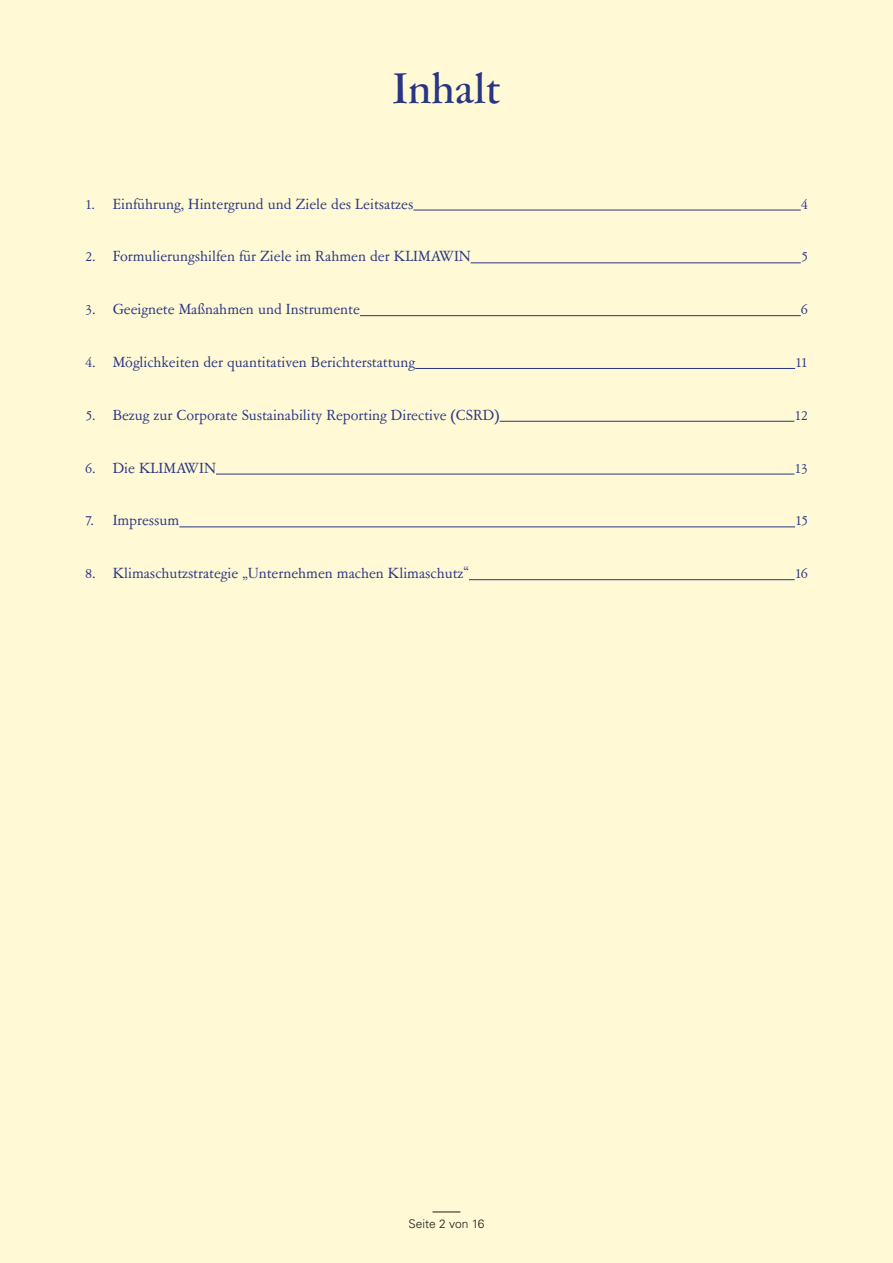
<style>
.page{position:relative;width:893px;height:1263px;background:#fff9d5}
.page>*{position:absolute;margin:0;border:0;box-sizing:border-box;transform-origin:0 0}
.IHVZ_H2_IHVZ{font:500 48px "Garamont Amst SHOP";letter-spacing:.015em;color:#283583}
.t1{font:16.5px "Garamont Amst SB";color:#283583}
.t2{font:300 12px "Univers LT Pro 45";color:#1d1d1b}
</style>
<div class="page">
<svg style="left:433px;top:1211px;width:27px;height:1px"></svg>
<hr style="left:413px;top:210px;width:388px;height:1px;background:#283583">
<hr style="left:471px;top:263px;width:330px;height:1px;background:#283583">
<hr style="left:360px;top:315px;width:441px;height:1px;background:#283583">
<hr style="left:415px;top:368px;width:380px;height:1px;background:#283583">
<hr style="left:500px;top:421px;width:294px;height:1px;background:#283583">
<hr style="left:216px;top:474px;width:578px;height:1px;background:#283583">
<hr style="left:179px;top:527px;width:616px;height:1px;background:#283583">
<hr style="left:469px;top:579px;width:326px;height:1px;background:#283583">
<h2 class="IHVZ_H2_IHVZ" style="left:393px;top:65px;width:108px">Inhalt</h2>
<p class="t1" style="left:85px;top:195px;width:330px">1. Einführung, Hintergrund und Ziele des Leitsatzes</p>
<p class="t1" style="left:801px;top:195px;width:9px">4</p>
<p class="t1" style="left:85px;top:248px;width:387px">2. Formulierungshilfen für Ziele im Rahmen der KLIMAWIN</p>
<p class="t1" style="left:801px;top:248px;width:9px">5</p>
<p class="t1" style="left:85px;top:301px;width:276px">3. Geeignete Maßnahmen und Instrumente</p>
<p class="t1" style="left:801px;top:301px;width:9px">6</p>
<p class="t1" style="left:85px;top:354px;width:332px">4. Möglichkeiten der quantitativen Berichterstattung</p>
<p class="t1" style="left:795px;top:354px;width:14px">11</p>
<p class="t1" style="left:85px;top:407px;width:416px">5. Bezug zur Corporate Sustainability Reporting Directive (CSRD)</p>
<p class="t1" style="left:794px;top:407px;width:15px">12</p>
<p class="t1" style="left:85px;top:459px;width:132px">6. Die KLIMAWIN</p>
<p class="t1" style="left:794px;top:459px;width:15px">13</p>
<p class="t1" style="left:85px;top:512px;width:96px">7. Impressum</p>
<p class="t1" style="left:795px;top:512px;width:14px">15</p>
<p class="t1" style="left:85px;top:565px;width:385px">8. Klimaschutzstrategie „Unternehmen machen Klimaschutz“</p>
<p class="t1" style="left:795px;top:565px;width:15px">16</p>
<p class="t2" style="left:409px;top:1216px;width:77px">Seite 2 von 16</p>
</div>
